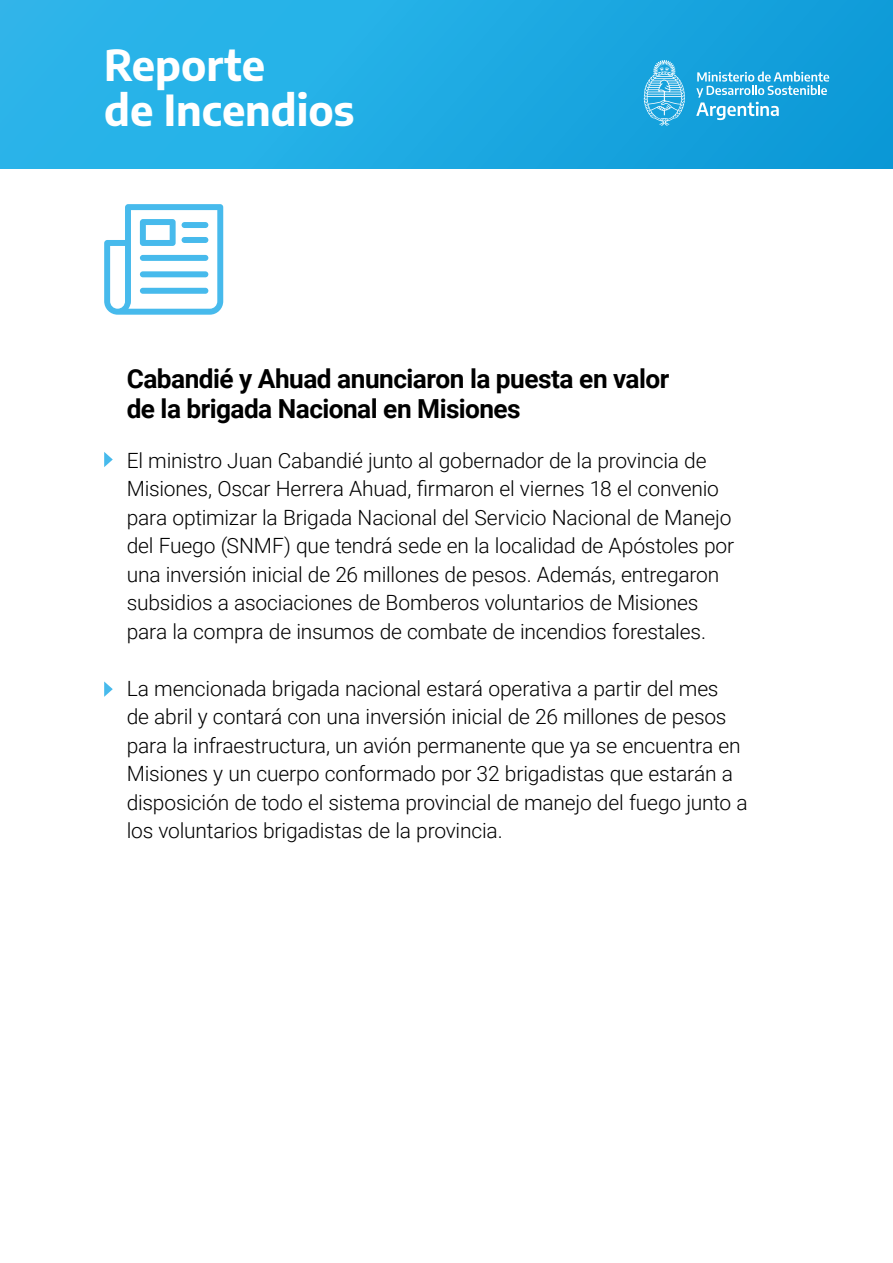
<style>
.page{position:relative;width:893px;height:1263px;background:#fff}
.page>*{position:absolute;margin:0;border:0;box-sizing:border-box;transform-origin:0 0}
.t1{font:700 42px/44.4px "Encode Sans";color:#fff}
.t2{font:700 26.25px/30px "Roboto";letter-spacing:-.02em;color:#000}
.t3{font:300 21px/28.5px "Roboto";letter-spacing:-.01em;color:#000}
</style>
<div class="page">
<div style="left:0;top:0;width:893px;height:169px;background:linear-gradient(to right,#2fb9ec,#0e9bd8)"></div>
<svg style="left:696px;top:72px;width:133px;height:48px;background:#45b2e1"></svg>
<svg style="left:644px;top:60px;width:41px;height:66px;background:#50b9e5"></svg>
<svg style="left:104px;top:204px;width:119px;height:111px"></svg>
<svg style="left:104px;top:452px;width:9px;height:15px"></svg>
<svg style="left:104px;top:681px;width:9px;height:16px"></svg>
<h1 class="t1" style="left:104px;top:41px;width:252px">Reporte<br>de Incendios</h1>
<p class="t2" style="left:127px;top:363px;width:544px">Cabandié y Ahuad anunciaron la puesta en valor de la brigada Nacional en Misiones</p>
<p class="t3" style="left:127px;top:445px;width:609px">El ministro Juan Cabandié junto al gobernador de la provincia de Misiones, Oscar Herrera Ahuad, firmaron el viernes 18 el convenio para optimizar la Brigada Nacional del Servicio Nacional de Manejo del Fuego (SNMF) que tendrá sede en la localidad de Apóstoles por una inversión inicial de 26 millones de pesos. Además, entregaron subsidios a asociaciones de Bomberos voluntarios de Misiones para la compra de insumos de combate de incendios forestales.</p>
<p class="t3" style="left:127px;top:673px;width:622px">La mencionada brigada nacional estará operativa a partir del mes<br>de abril y contará con una inversión inicial de 26 millones de pesos para la infraestructura, un avión permanente que ya se encuentra en Misiones y un cuerpo conformado por 32 brigadistas que estarán a disposición de todo el sistema provincial de manejo del fuego junto a los voluntarios brigadistas de la provincia.</p>
</div>
